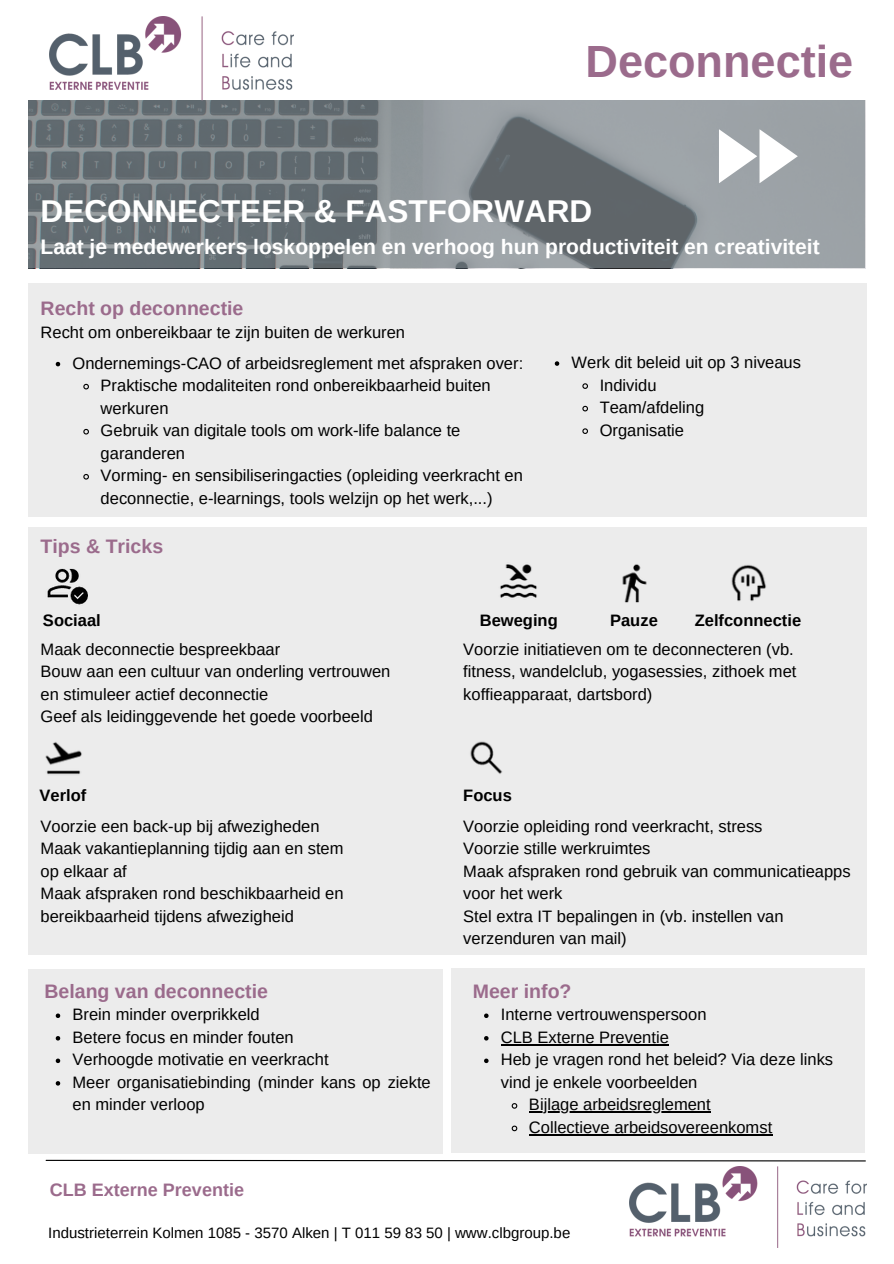
<style>
.page{position:relative;width:894px;height:1264px;background:#fff}
.page>*{position:absolute;margin:0;border:0;box-sizing:border-box;transform-origin:0 0}
.t1{font:700 45px "Arimo";color:#9b6b8c}
.t2{font:700 31.5px "Arimo";color:#fff}
.t3{font:700 21px "Arimo";color:#fff}
.t4{font:700 19.5px "Arimo";color:#9b6b8c}
.t5{font:700 18px "Arimo";color:#9b6b8c}
.t6{font:16.5px/22.5px "Arimo";color:#000}
.t7{font:700 16.5px "Arimo";color:#000}
.t8{font:15px "Arimo";color:#000}
</style>
<div class="page">
<img style="left:49px;top:17px;width:245px;height:83px">
<svg style="left:45px;top:1159px;width:821px;height:2px"></svg>
<img style="left:629px;top:1166px;width:237px;height:81px">
<svg style="left:28px;top:101px;width:836px;height:167px;background:#7e858a"></svg>
<div style="left:28px;top:283px;width:837px;height:233px;background:#ececec"></div>
<div style="left:28px;top:969px;width:414px;height:184px;background:#ececec"></div>
<svg style="left:718px;top:129px;width:79px;height:54px"></svg>
<div style="left:28px;top:527px;width:837px;height:427px;background:#ececec"></div>
<div style="left:451px;top:968px;width:413px;height:184px;background:#ececec"></div>
<img style="left:47px;top:568px;width:40px;height:37px">
<img style="left:500px;top:564px;width:37px;height:34px">
<img style="left:622px;top:564px;width:25px;height:39px">
<img style="left:731px;top:565px;width:35px;height:37px">
<img style="left:470px;top:741px;width:33px;height:33px">
<img style="left:45px;top:742px;width:37px;height:33px">
<svg style="left:56px;top:362px;width:4px;height:4px"></svg>
<svg style="left:83px;top:383px;width:6px;height:7px"></svg>
<svg style="left:83px;top:428px;width:6px;height:7px"></svg>
<svg style="left:83px;top:474px;width:6px;height:6px"></svg>
<svg style="left:554px;top:361px;width:5px;height:5px"></svg>
<svg style="left:582px;top:383px;width:6px;height:6px"></svg>
<svg style="left:582px;top:405px;width:6px;height:7px"></svg>
<svg style="left:582px;top:428px;width:6px;height:6px"></svg>
<svg style="left:56px;top:1013px;width:4px;height:5px"></svg>
<svg style="left:56px;top:1036px;width:4px;height:4px"></svg>
<svg style="left:56px;top:1058px;width:4px;height:5px"></svg>
<svg style="left:56px;top:1081px;width:4px;height:4px"></svg>
<svg style="left:484px;top:1013px;width:4px;height:5px"></svg>
<svg style="left:484px;top:1036px;width:4px;height:4px"></svg>
<hr style="left:500px;top:1043px;width:168px;height:2px;background:#000">
<svg style="left:484px;top:1058px;width:4px;height:5px"></svg>
<svg style="left:511px;top:1103px;width:7px;height:6px"></svg>
<hr style="left:529px;top:1111px;width:181px;height:1px;background:#000">
<svg style="left:511px;top:1125px;width:7px;height:7px"></svg>
<hr style="left:529px;top:1133px;width:243px;height:2px;background:#000">
<h1 class="t1" style="left:585px;top:36px;width:269px">Deconnectie</h1>
<h2 class="t2" style="left:41px;top:193px;width:553px">DECONNECTEER &amp; FASTFORWARD</h2>
<p class="t3" style="left:41px;top:235px;width:780px">Laat je medewerkers loskoppelen en verhoog hun productiviteit en creativiteit</p>
<p class="t4" style="left:41px;top:297px;width:204px">Recht op deconnectie</p>
<p class="t6" style="left:72px;top:316px;width:452px;line-height:31px;text-indent:-32px">Recht om onbereikbaar te zijn buiten de werkuren<br>Ondernemings-CAO of arbeidsreglement met afspraken over:</p>
<p class="t6" style="left:101px;top:374px;width:423px">Praktische modaliteiten rond onbereikbaarheid buiten werkuren<br>Gebruik van digitale tools om work-life balance te garanderen<br>Vorming- en sensibiliseringacties (opleiding veerkracht en deconnectie, e-learnings, tools welzijn op het werk,...)</p>
<p class="t4" style="left:41px;top:535px;width:124px">Tips &amp; Tricks</p>
<p class="t6" style="left:599px;top:351px;width:203px;text-indent:-28px">Werk dit beleid uit op 3 niveaus<br>Individu<br>Team/afdeling<br>Organisatie</p>
<p class="t7" style="left:43px;top:611px;width:59px">Sociaal</p>
<p class="t7" style="left:479px;top:611px;width:79px">Beweging</p>
<p class="t7" style="left:610px;top:610px;width:49px">Pauze</p>
<p class="t7" style="left:694px;top:610px;width:108px">Zelfconnectie</p>
<p class="t6" style="left:41px;top:637px;width:351px">Maak deconnectie bespreekbaar<br>Bouw aan een cultuur van onderling vertrouwen en stimuleer actief deconnectie<br>Geef als leidinggevende het goede voorbeeld</p>
<p class="t6" style="left:463px;top:637px;width:334px">Voorzie initiatieven om te deconnecteren (vb. fitness, wandelclub, yogasessies, zithoek met koffieapparaat, dartsbord)</p>
<p class="t7" style="left:40px;top:786px;width:48px">Verlof</p>
<p class="t7" style="left:463px;top:786px;width:50px">Focus</p>
<p class="t6" style="left:41px;top:814px;width:304px">Voorzie een back-up bij afwezigheden Maak vakantieplanning tijdig aan en stem op elkaar af<br>Maak afspraken rond beschikbaarheid en bereikbaarheid tijdens afwezigheid</p>
<p class="t6" style="left:463px;top:814px;width:389px">Voorzie opleiding rond veerkracht, stress<br>Voorzie stille werkruimtes<br>Maak afspraken rond gebruik van communicatieapps voor het werk<br>Stel extra IT bepalingen in (vb. instellen van verzenduren van mail)</p>
<p class="t4" style="left:44px;top:980px;width:225px">Belang van deconnectie</p>
<p class="t6" style="left:72px;top:1003px;width:359px">Brein minder overprikkeld<br>Betere focus en minder fouten<br>Verhoogde motivatie en veerkracht<br>Meer organisatiebinding (minder kans op ziekte en minder verloop</p>
<p class="t4" style="left:472px;top:980px;width:100px">Meer info?</p>
<p class="t6" style="left:500px;top:1003px;width:207px">Interne vertrouwenspersoon</p>
<p class="t6" style="left:500px;top:1025px;width:169px">CLB Externe Preventie</p>
<p class="t6" style="left:500px;top:1048px;width:334px">Heb je vragen rond het beleid? Via deze links</p>
<p class="t6" style="left:500px;top:1070px;width:198px">vind je enkele voorbeelden</p>
<p class="t6" style="left:529px;top:1093px;width:183px">Bijlage arbeidsreglement</p>
<p class="t6" style="left:529px;top:1115px;width:245px">Collectieve arbeidsovereenkomst</p>
<p class="t5" style="left:50px;top:1179px;width:196px">CLB Externe Preventie</p>
<p class="t8" style="left:48px;top:1224px;width:523px">Industrieterrein Kolmen 1085 - 3570 Alken | T 011 59 83 50 | www.clbgroup.be</p>
</div>
